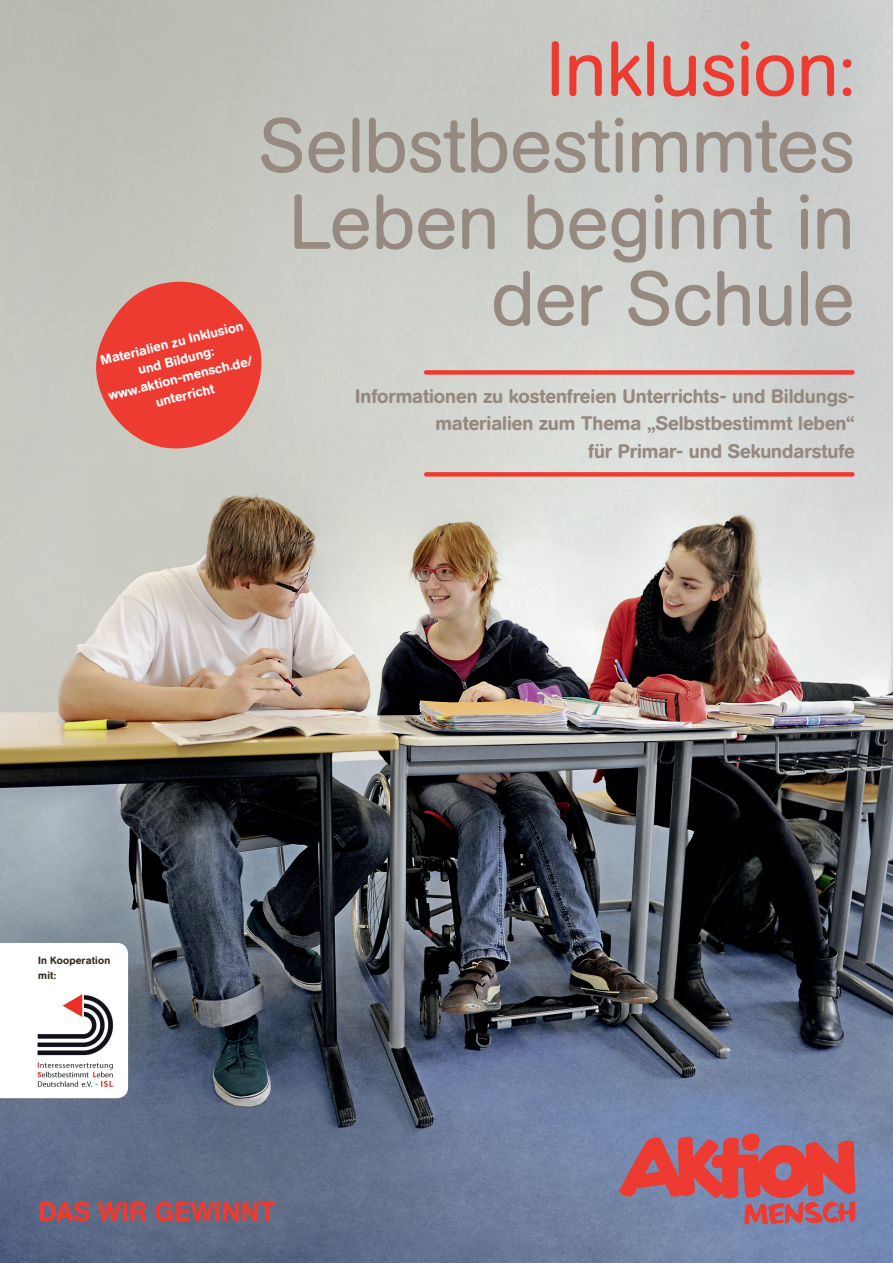
<style>
.page{position:relative;width:893px;height:1263px;background:#fff}
.page>*{position:absolute;margin:0;border:0;box-sizing:border-box;transform-origin:0 0}
.t1{font:76.5px/76.5px "AG Book Rounded Pro";letter-spacing:-.015em;color:#958980;text-align:right}
.t2{font:500 27px "AG Book Rounded Pro";letter-spacing:.01em;color:#ee3b31}
.t3{font:500 19.5px/27.6px "AG Book Rounded Pro";color:#958980;text-align:right}
.t4{font:500 13.5px/18px "AG Book Rounded Pro";color:#fff;text-align:center}
.t5{font:500 10.5px/15px "AG Book Rounded Pro";letter-spacing:.015em;color:#372c21}
.s1{color:#ee3b31}
</style>
<div class="page">
<img style="left:0;top:0;width:893px;height:1263px">
<div style="left:426px;top:370px;width:426px;height:5px;background:#ee3b31"></div>
<div style="left:426px;top:472px;width:426px;height:5px;background:#ee3b31"></div>
<svg style="left:92px;top:279px;width:173px;height:171px;background:#e36259"></svg>
<svg style="left:0;top:943px;width:128px;height:155px"></svg>
<svg style="left:617px;top:1132px;width:239px;height:93px;background:#b06371"></svg>
<img style="left:36px;top:995px;width:78px;height:98px">
<h1 class="t1" style="left:259px;top:29px;width:598px"><span class="s1">Inklusion:<br></span>Selbstbestimmtes<br>Leben beginnt in der Schule</h1>
<p class="t4" style="left:98px;top:352px;width:150px;rotate:-14deg">Materialien zu Inklusion und Bildung: www.aktion-mensch.de/ unterricht</p>
<p class="t3" style="left:355px;top:382px;width:501px">Informationen zu kostenfreien Unterrichts- und Bildungs&shy;materialien zum Thema „Selbstbestimmt leben“<br>für Primar- und Sekundarstufe</p>
<p class="t5" style="left:38px;top:953px;width:73px">In Kooperation mit:</p>
<p class="t2" style="left:38px;top:1194px;width:238px">DAS WIR GEWINNT</p>
</div>
